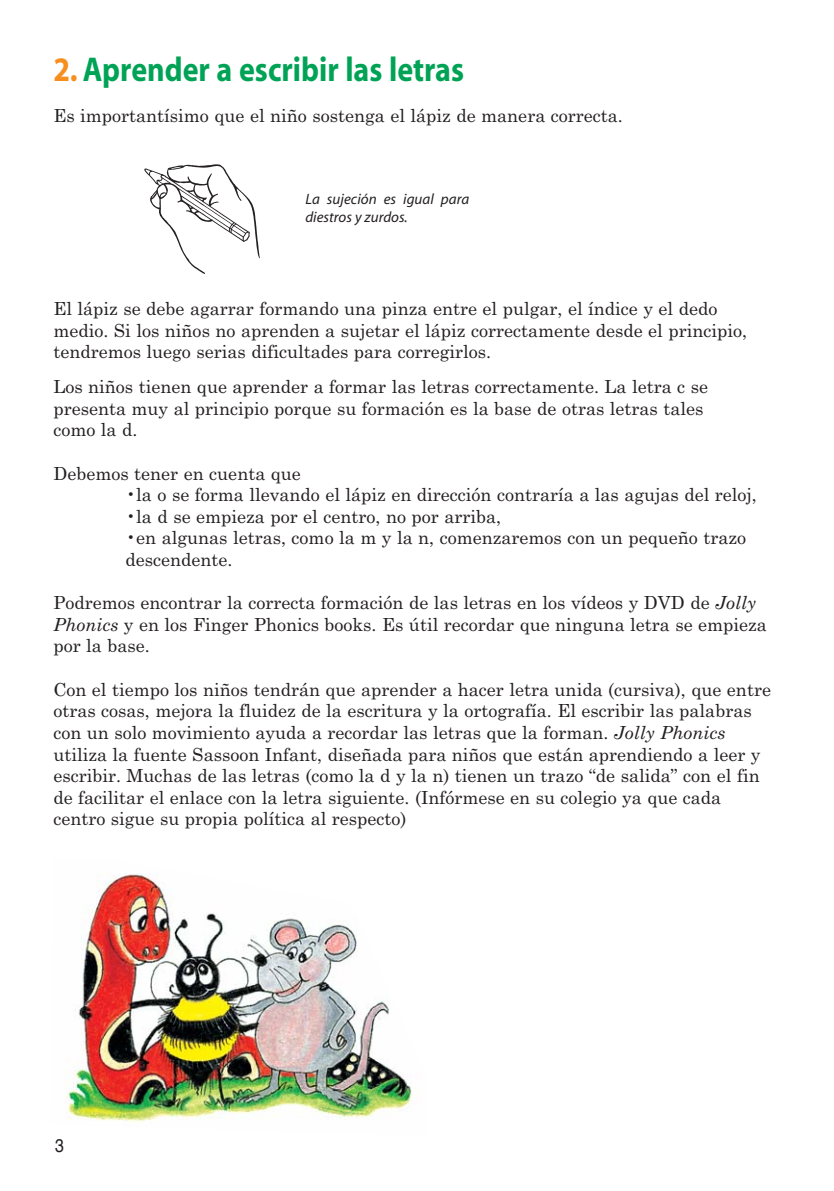
<style>
.page{position:relative;width:834px;height:1191px;background:#fff}
.page>*{position:absolute;margin:0;border:0;box-sizing:border-box;transform-origin:0 0}
.t1{font:700 34.4px "Myriad";color:#00a355;scale:.87 1}
.t2{font:18.4px "Helvetica";color:#231f20;scale:.87 1}
.t3{font:18px/21.6px "Century Schoolbook";color:#231f20}
.t4{font:italic 15px/18px "Myriad";letter-spacing:.005em;color:#231f20}
.s1{color:#f78f1e}
.s2{font-style:italic}
</style>
<div class="page">
<img style="left:144px;top:164px;width:116px;height:110px">
<img style="left:66px;top:874px;width:350px;height:248px">
<h1 class="t1" style="left:53px;top:56px;width:473px"><span class="s1">2.</span> Aprender a escribir las letras</h1>
<p class="t3" style="left:53px;top:106px;width:571px">Es importantísimo que el niño sostenga el lápiz de manera correcta.</p>
<p class="t4" style="left:305px;top:192px;width:165px">La sujeción es igual para diestros y zurdos.</p>
<p class="t3" style="left:53px;top:300px;width:695px">El lápiz se debe agarrar formando una pinza entre el pulgar, el índice y el dedo medio. Si los niños no aprenden a sujetar el lápiz correctamente desde el principio, tendremos luego serias dificultades para corregirlos.</p>
<p class="t3" style="left:53px;top:378px;width:656px">Los niños tienen que aprender a formar las letras correctamente. La letra c se presenta muy al principio porque su formación es la base de otras letras tales como la d.</p>
<p class="t3" style="left:53px;top:464px;width:249px">Debemos tener en cuenta que</p>
<p class="t3" style="left:125px;top:486px;width:632px">•la o se forma llevando el lápiz en dirección contraría a las agujas del reloj,</p>
<p class="t3" style="left:125px;top:507px;width:377px">•la d se empieza por el centro, no por arriba,</p>
<p class="t3" style="left:125px;top:529px;width:622px">•en algunas letras, como la m y la n, comenzaremos con un pequeño trazo descendente.</p>
<p class="t3" style="left:53px;top:594px;width:715px">Podremos encontrar la correcta formación de las letras en los vídeos y DVD de <span class="s2">Jolly<br>Phonics</span> y en los Finger Phonics books. Es útil recordar que ninguna letra se empieza por la base.</p>
<p class="t3" style="left:53px;top:680px;width:719px">Con el tiempo los niños tendrán que aprender a hacer letra unida (cursiva), que entre otras cosas, mejora la fluidez de la escritura y la ortografía. El escribir las palabras con un solo movimiento ayuda a recordar las letras que la forman. <span class="s2">Jolly Phonics </span>utiliza la fuente Sassoon Infant, diseñada para niños que están aprendiendo a leer y escribir. Muchas de las letras (como la d y la n) tienen un trazo “de salida” con el fin de facilitar el enlace con la letra siguiente. (Infórmese en su colegio ya que cada centro sigue su propia política al respecto)</p>
<p class="t2" style="left:55px;top:1138px;width:12px">3</p>
</div>
